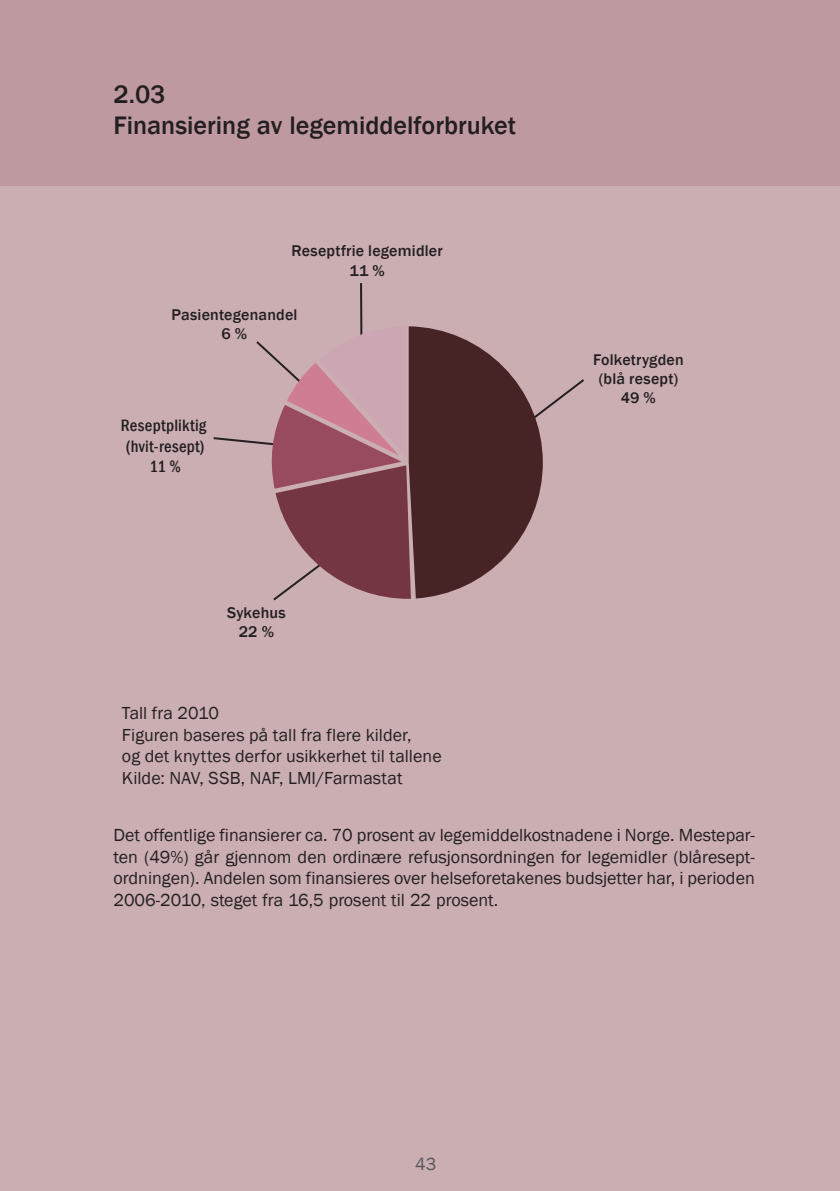
<style>
.page{position:relative;width:840px;height:1191px;background:#fff}
.page>*{position:absolute;margin:0;border:0;box-sizing:border-box;transform-origin:0 0}
.t1{font:500 26px/31.2px "Franklin Gothic";color:#231f20}
.t2{font:18px/21.6px "Franklin Gothic";color:#231f20}
.t3{font:18px "Franklin Gothic";color:#56585c}
.t4{font:500 condensed 17px/20.4px "Franklin Gothic";letter-spacing:.015em;color:#231f20;text-align:center}
.t5{font:500 16px/19.2px "Franklin Gothic";letter-spacing:.015em;color:#231f20;text-align:center}
</style>
<div class="page">
<div style="left:0;top:0;width:839px;height:1191px;background:#cbaeb2"></div>
<div style="left:0;top:0;width:839px;height:185px;background:#be99a0"></div>
<hr style="left:360px;top:283px;width:2px;height:55px;background:#231f20">
<svg style="left:213px;top:326px;width:371px;height:275px"></svg>
<h1 class="t1" style="left:113px;top:79px;width:404px">2.03<br>Finansiering av legemiddelforbruket</h1>
<p class="t5" style="left:291px;top:242px;width:153px">Reseptfrie legemidler<br>11 %</p>
<p class="t5" style="left:171px;top:305px;width:127px">Pasientegenandel<br>6 %</p>
<p class="t4" style="left:121px;top:415px;width:87px">Reseptpliktig (hvit-resept)<br>11 %</p>
<p class="t5" style="left:227px;top:603px;width:60px">Sykehus<br>22 %</p>
<p class="t2" style="left:122px;top:702px;width:321px">Tall fra 2010<br>Figuren baseres på tall fra flere kilder,<br>og det knyttes derfor usikkerhet til tallene Kilde: NAV, SSB, NAF, LMI/Farmastat</p>
<p class="t5" style="left:593px;top:350px;width:92px">Folketrygden (blå resept)<br>49 %</p>
<p class="t2" style="left:113px;top:824px;width:642px;text-align:justify">Det offentlige finansierer ca. 70 prosent av legemiddelkostnadene i Norge. Mestepar&shy;ten (49%) går gjennom den ordinære refusjonsordningen for legemidler (blåresept&shy;ordningen). Andelen som finansieres over helseforetakenes budsjetter har, i perioden 2006-2010, steget fra 16,5 prosent til 22 prosent.</p>
<p class="t3" style="left:415px;top:1152px;width:23px">43</p>
</div>
